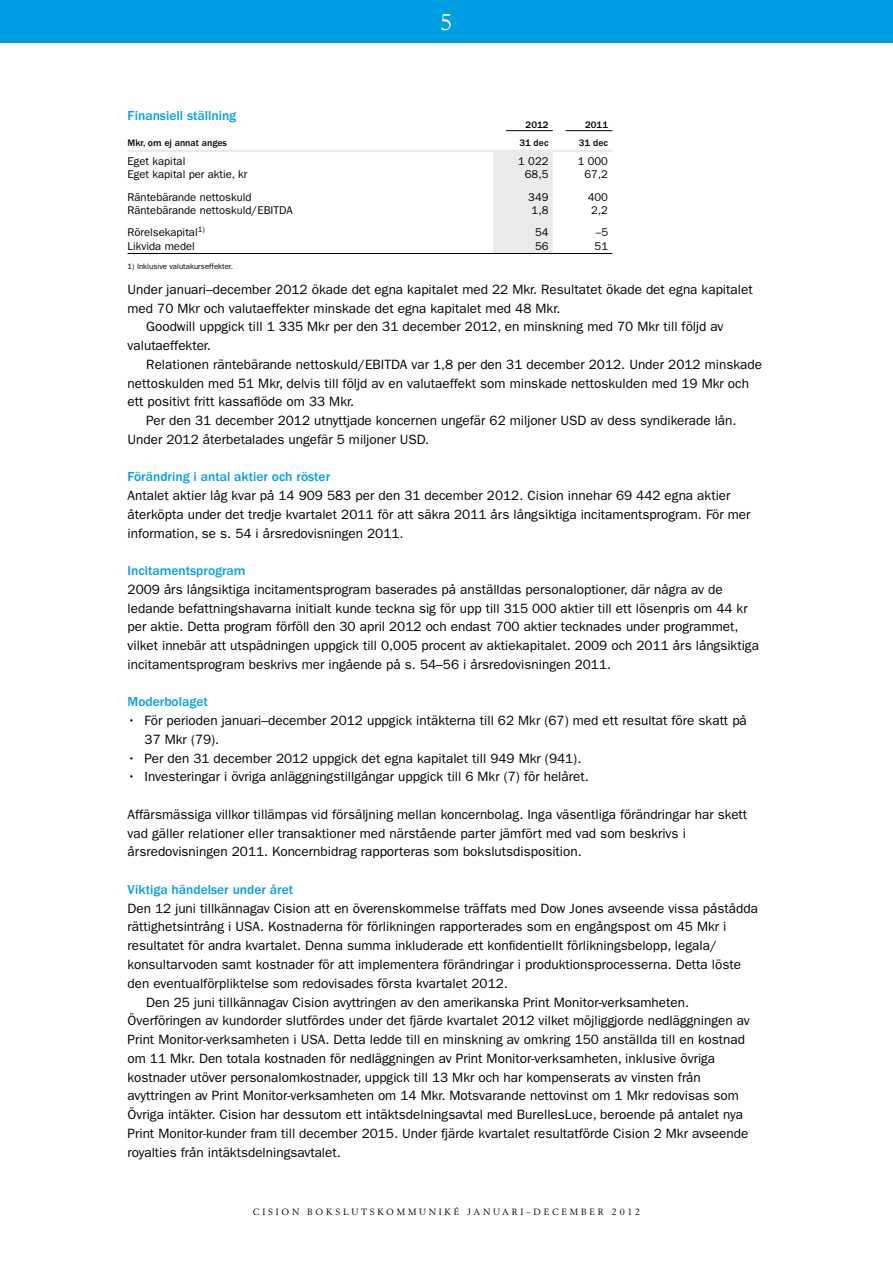
<style>
.page{position:relative;width:893px;height:1263px;background:#fff}
.page>*{position:absolute;margin:0;border:0;box-sizing:border-box;transform-origin:0 0}
.t1{font:22.5px "Berling LT Std";color:#fff}
.t2{font:13.5px/18.8px "ITC Franklin Gothic Std";color:#000}
.t3{font:500 13.5px "ITC Franklin Gothic Std";color:#009fe3}
.t4{font:11.25px "ITC Franklin Gothic Std";color:#000}
.t5{font:500 9.75px "ITC Franklin Gothic Std";color:#000}
.t6{font:9px "Berling LT Std";letter-spacing:.3em;color:#000}
.t7{font:7.8px "ITC Franklin Gothic Std";color:#000}
</style>
<div class="page">
<div style="left:0;top:0;width:893px;height:43px;background:#009fe3"></div>
<div style="left:493px;top:152px;width:60px;height:101px;background:#e9eaea"></div>
<hr style="left:506px;top:130px;width:47px;height:1px;background:#000">
<hr style="left:566px;top:130px;width:46px;height:1px;background:#000">
<hr style="left:128px;top:150px;width:365px;height:2px;background:#e9eaea">
<hr style="left:493px;top:150px;width:60px;height:2px;background:#e9eaea">
<hr style="left:553px;top:150px;width:59px;height:2px;background:#e9eaea">
<hr style="left:128px;top:253px;width:365px;height:1px;background:#000">
<hr style="left:493px;top:253px;width:60px;height:1px;background:#000">
<hr style="left:553px;top:253px;width:59px;height:1px;background:#000">
<p class="t3" style="left:128px;top:108px;width:110px">Finansiell ställning</p>
<h1 class="t1" style="left:440px;top:9px;width:14px">5</h1>
<p class="t5" style="left:526px;top:120px;width:24px">2012</p>
<p class="t5" style="left:585px;top:120px;width:24px">2011</p>
<p class="t5" style="left:128px;top:137px;width:101px">Mkr, om ej annat anges</p>
<p class="t5" style="left:519px;top:137px;width:31px">31 dec</p>
<p class="t5" style="left:579px;top:137px;width:31px">31 dec</p>
<p class="t4" style="left:128px;top:155px;width:59px">Eget kapital</p>
<p class="t4" style="left:518px;top:155px;width:32px">1 022</p>
<p class="t4" style="left:578px;top:155px;width:32px">1 000</p>
<p class="t4" style="left:128px;top:168px;width:121px">Eget kapital per aktie, kr</p>
<p class="t4" style="left:525px;top:168px;width:25px">68,5</p>
<p class="t4" style="left:584px;top:168px;width:25px">67,2</p>
<p class="t4" style="left:128px;top:190px;width:125px">Räntebärande nettoskuld</p>
<p class="t4" style="left:528px;top:190px;width:22px">349</p>
<p class="t4" style="left:588px;top:190px;width:22px">400</p>
<p class="t4" style="left:128px;top:204px;width:167px">Räntebärande nettoskuld/EBITDA</p>
<p class="t4" style="left:532px;top:204px;width:18px">1,8</p>
<p class="t4" style="left:591px;top:204px;width:18px">2,2</p>
<p class="t4" style="left:128px;top:226px;width:79px">Rörelsekapital<sup>1)</sup></p>
<p class="t4" style="left:535px;top:226px;width:15px">54</p>
<p class="t4" style="left:596px;top:226px;width:14px">–5</p>
<p class="t4" style="left:128px;top:240px;width:69px">Likvida medel</p>
<p class="t4" style="left:535px;top:240px;width:15px">56</p>
<p class="t4" style="left:595px;top:240px;width:15px">51</p>
<p class="t7" style="left:128px;top:262px;width:107px">1) Inklusive valutakurseffekter.</p>
<p class="t2" style="left:128px;top:280px;width:627px">Under januari–december 2012 ökade det egna kapitalet med 22 Mkr. Resultatet ökade det egna kapitalet</p>
<p class="t2" style="left:128px;top:299px;width:434px">med 70 Mkr och valutaeffekter minskade det egna kapitalet med 48 Mkr.</p>
<p class="t2" style="left:146px;top:317px;width:579px">Goodwill uppgick till 1 335 Mkr per den 31 december 2012, en minskning med 70 Mkr till följd av</p>
<p class="t2" style="left:128px;top:336px;width:85px">valutaeffekter.</p>
<p class="t2" style="left:146px;top:355px;width:617px">Relationen räntebärande nettoskuld/EBITDA var 1,8 per den 31 december 2012. Under 2012 minskade</p>
<p class="t2" style="left:128px;top:374px;width:623px">nettoskulden med 51 Mkr, delvis till följd av en valutaeffekt som minskade nettoskulden med 19 Mkr och</p>
<p class="t2" style="left:128px;top:392px;width:228px">ett positivt fritt kassaflöde om 33 Mkr.</p>
<p class="t2" style="left:146px;top:411px;width:592px">Per den 31 december 2012 utnyttjade koncernen ungefär 62 miljoner USD av dess syndikerade lån.</p>
<p class="t2" style="left:128px;top:430px;width:303px">Under 2012 återbetalades ungefär 5 miljoner USD.</p>
<p class="t3" style="left:128px;top:469px;width:204px">Förändring i antal aktier och röster</p>
<p class="t2" style="left:128px;top:486px;width:624px">Antalet aktier låg kvar på 14 909 583 per den 31 december 2012. Cision innehar 69 442 egna aktier återköpta under det tredje kvartalet 2011 för att säkra 2011 års långsiktiga incitamentsprogram. För mer information, se s. 54 i årsredovisningen 2011.</p>
<p class="t3" style="left:128px;top:563px;width:120px">Incitamentsprogram</p>
<p class="t2" style="left:128px;top:580px;width:633px">2009 års långsiktiga incitamentsprogram baserades på anställdas personaloptioner, där några av de ledande befattningshavarna initialt kunde teckna sig för upp till 315 000 aktier till ett lösenpris om 44 kr per aktie. Detta program förföll den 30 april 2012 och endast 700 aktier tecknades under programmet, vilket innebär att utspädningen uppgick till 0,005 procent av aktiekapitalet. 2009 och 2011 års långsiktiga incitamentsprogram beskrivs mer ingående på s. 54–56 i årsredovisningen 2011.</p>
<p class="t3" style="left:128px;top:694px;width:82px">Moderbolaget</p>
<p class="t2" style="left:145px;top:711px;width:604px;text-indent:-17px">• För perioden januari–december 2012 uppgick intäkterna till 62 Mkr (67) med ett resultat före skatt på<br>37 Mkr (79).</p>
<p class="t2" style="left:128px;top:749px;width:455px">• Per den 31 december 2012 uppgick det egna kapitalet till 949 Mkr (941).</p>
<p class="t2" style="left:128px;top:768px;width:463px">• Investeringar i övriga anläggningstillgångar uppgick till 6 Mkr (7) för helåret.</p>
<p class="t2" style="left:128px;top:805px;width:621px">Affärsmässiga villkor tillämpas vid försäljning mellan koncernbolag. Inga väsentliga förändringar har skett vad gäller relationer eller transaktioner med närstående parter jämfört med vad som beskrivs i årsredovisningen 2011. Koncernbidrag rapporteras som bokslutsdisposition.</p>
<p class="t3" style="left:128px;top:882px;width:167px">Viktiga händelser under året</p>
<p class="t2" style="left:128px;top:899px;width:632px">Den 12 juni tillkännagav Cision att en överenskommelse träffats med Dow Jones avseende vissa påstådda</p>
<p class="t2" style="left:128px;top:918px;width:600px">rättighetsintrång i USA. Kostnaderna för förlikningen rapporterades som en engångspost om 45 Mkr i</p>
<p class="t2" style="left:128px;top:936px;width:591px">resultatet för andra kvartalet. Denna summa inkluderade ett konfidentiellt förlikningsbelopp, legala/</p>
<p class="t2" style="left:128px;top:955px;width:615px">konsultarvoden samt kostnader för att implementera förändringar i produktionsprocesserna. Detta löste</p>
<p class="t2" style="left:128px;top:974px;width:382px">den eventualförpliktelse som redovisades första kvartalet 2012.</p>
<p class="t2" style="left:146px;top:993px;width:544px">Den 25 juni tillkännagav Cision avyttringen av den amerikanska Print Monitor-verksamheten.</p>
<p class="t2" style="left:128px;top:1011px;width:624px">Överföringen av kundorder slutfördes under det fjärde kvartalet 2012 vilket möjliggjorde nedläggningen av</p>
<p class="t2" style="left:128px;top:1030px;width:619px">Print Monitor-verksamheten i USA. Detta ledde till en minskning av omkring 150 anställda till en kostnad</p>
<p class="t2" style="left:128px;top:1049px;width:589px">om 11 Mkr. Den totala kostnaden för nedläggningen av Print Monitor-verksamheten, inklusive övriga</p>
<p class="t2" style="left:128px;top:1068px;width:575px">kostnader utöver personalomkostnader, uppgick till 13 Mkr och har kompenserats av vinsten från</p>
<p class="t2" style="left:128px;top:1086px;width:613px">avyttringen av Print Monitor-verksamheten om 14 Mkr. Motsvarande nettovinst om 1 Mkr redovisas som</p>
<p class="t2" style="left:128px;top:1105px;width:617px">Övriga intäkter. Cision har dessutom ett intäktsdelningsavtal med BurellesLuce, beroende på antalet nya</p>
<p class="t2" style="left:128px;top:1124px;width:622px">Print Monitor-kunder fram till december 2015. Under fjärde kvartalet resultatförde Cision 2 Mkr avseende</p>
<p class="t2" style="left:128px;top:1143px;width:215px">royalties från intäktsdelningsavtalet.</p>
<p class="t6" style="left:253px;top:1206px;width:389px">CISION BOKSLUTSKOMMUNIKÉ JANUARI–DECEMBER 2012</p>
</div>
